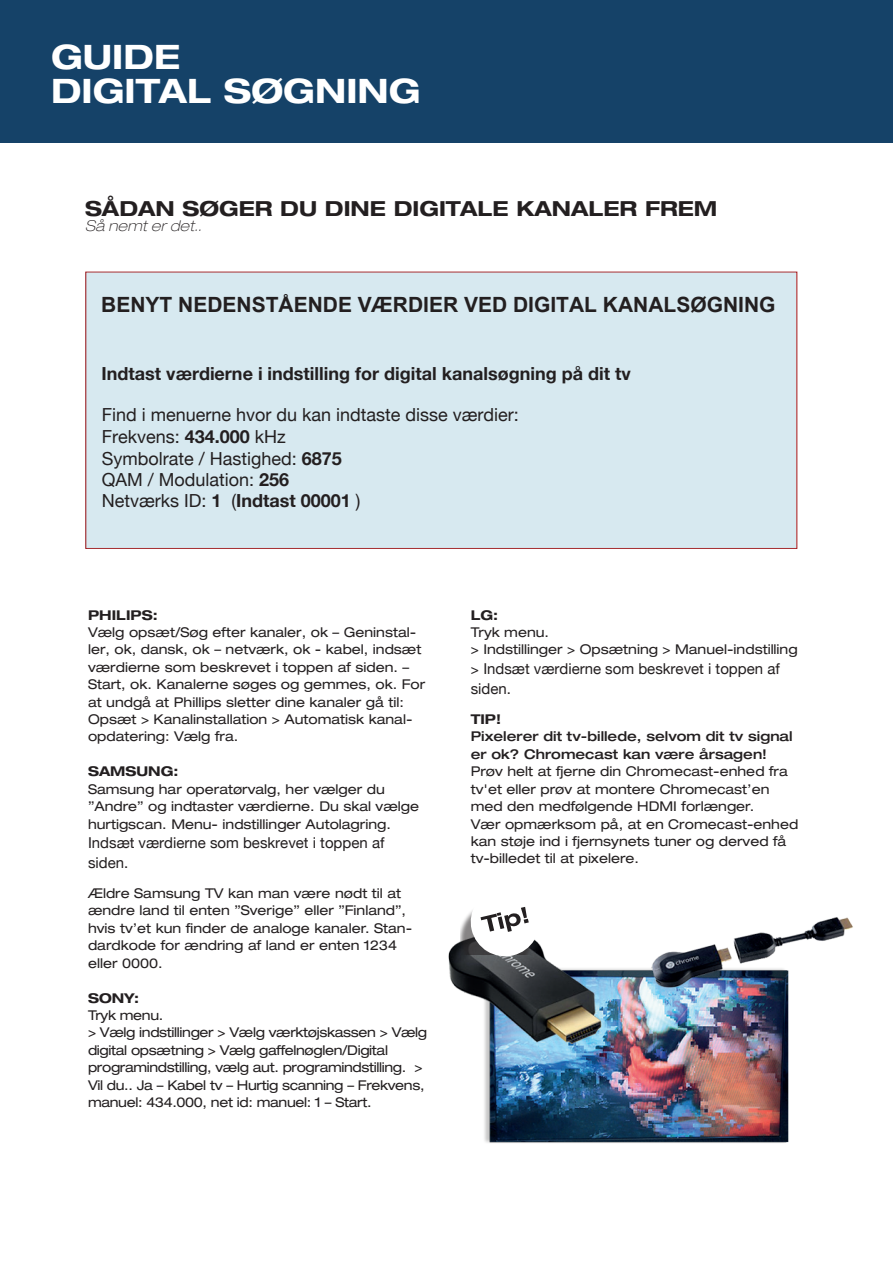
<style>
.page{position:relative;width:893px;height:1263px;background:#fff}
.page>*{position:absolute;margin:0;border:0;box-sizing:border-box;transform-origin:0 0}
.t1{font:700 expanded 33.75px/33.8px "Helvetica Neue";color:#fff}
.t2{font:700 21px "Arial";color:#231f20}
.t3{font:700 expanded 20.85px "Helvetica Neue";color:#231f20}
.t4{font:18px/21.6px "Helvetica Neue";color:#231f20}
.t5{font:700 18px "Helvetica Neue";color:#231f20}
.t6{font:15px/19.4px "Helvetica Neue";color:#231f20}
.t7{font:italic 100 expanded 15px "Helvetica Neue";letter-spacing:.025em;color:#231f20}
.t8{font:expanded 13.5px/17.4px "Helvetica Neue";color:#231f20}
.t9{font:expanded 13.5px/17.4px "Helvetica Neue";letter-spacing:-.025em;color:#231f20}
.t10{font:500 expanded 13.5px/17.4px "Helvetica Neue";color:#231f20}
.t11{font:700 expanded 13.5px "Helvetica Neue";color:#231f20}
.s1{font-weight:700}
.s2{font-stretch:expanded;font-size:13.5px}
</style>
<div class="page">
<div style="left:0;top:0;width:893px;height:142px;background:#154268"></div>
<img style="left:448px;top:917px;width:405px;height:226px">
<div style="left:460px;top:878px;width:77px;height:76px;background:#231f20;opacity:.55"></div>
<svg style="left:467px;top:884px;width:76px;height:76px"></svg>
<div style="left:86px;top:272px;width:710px;height:276px;background:#d7e9f0"></div>
<h1 class="t1" style="left:51px;top:39px;width:371px">GUIDE<br>DIGITAL SØGNING</h1>
<h3 class="t3" style="left:85px;top:196px;width:634px">SÅDAN SØGER DU DINE DIGITALE KANALER FREM</h3>
<p class="t7" style="left:85px;top:217px;width:118px">Så nemt er det..</p>
<h2 class="t2" style="left:101px;top:291px;width:676px">BENYT NEDENSTÅENDE VÆRDIER VED DIGITAL KANALSØGNING</h2>
<h3 class="t5" style="left:102px;top:360px;width:531px">Indtast værdierne i indstilling for digital kanalsøgning på dit tv</h3>
<h3 class="t4" style="left:102px;top:405px;width:419px">Find i menuerne hvor du kan indtaste disse værdier:<br>Frekvens: <span class="s1">434.000</span> kHz<br>Symbolrate / Hastighed: <span class="s1">6875<br></span>QAM / Modulation: <span class="s1">256<br></span>Netværks ID: <span class="s1">1</span> (<span class="s1">Indtast 00001</span> )</h3>
<p class="t11" style="left:88px;top:606px;width:71px">PHILIPS:</p>
<p class="t8" style="left:88px;top:623px;width:339px">Vælg opsæt/Søg efter kanaler, ok – Geninstal&shy;ler, ok, dansk, ok – netværk, ok - kabel, indsæt værdierne som beskrevet i toppen af siden. – Start, ok. Kanalerne søges og gemmes, ok. For at undgå at Phillips sletter dine kanaler gå til:<br>Opsæt &gt; Kanalinstallation &gt; Automatisk kanal&shy;opdatering: Vælg fra.</p>
<p class="t11" style="left:88px;top:763px;width:92px">SAMSUNG:</p>
<p class="t8" style="left:88px;top:779px;width:333px;line-height:18px">Samsung har operatørvalg, her vælger du ”Andre” og indtaster værdierne. Du skal vælge hurtigscan. Menu- indstillinger Autolagring.</p>
<p class="t6" style="left:88px;top:834px;width:298px">Indsæt værdierne som beskrevet i toppen af siden.</p>
<p class="t8" style="left:88px;top:884px;width:326px">Ældre Samsung TV kan man være nødt til at ændre land til enten ”Sverige” eller ”Finland”, hvis tv’et kun finder de analoge kanaler. Stan&shy;dardkode for ændring af land er enten 1234 eller 0000.</p>
<p class="t11" style="left:88px;top:989px;width:53px">SONY:</p>
<p class="t9" style="left:88px;top:1006px;width:341px">Tryk menu.<br>&gt; Vælg indstillinger &gt; Vælg værktøjskassen &gt; Vælg digital opsætning &gt; Vælg gaffelnøglen/Digital programindstilling, vælg aut. programindstilling. &gt; Vil du.. Ja – Kabel tv – Hurtig scanning – Frekvens, manuel: 434.000, net id: manuel: 1 – Start.</p>
<p class="t11" style="left:471px;top:606px;width:29px">LG:</p>
<p class="t8" style="left:471px;top:623px;width:328px">Tryk menu.<br>&gt; Indstillinger &gt; Opsætning &gt; Manuel- indstilling</p>
<p class="t6" style="left:471px;top:660px;width:311px"><span class="s2">&gt;</span> Indsæt værdierne som beskrevet i toppen af siden.</p>
<p class="t11" style="left:471px;top:711px;width:32px">TIP!</p>
<p class="t10" style="left:471px;top:728px;width:323px">Pixelerer dit tv-billede, selvom dit tv signal er ok? Chromecast kan være årsagen!</p>
<p class="t8" style="left:471px;top:762px;width:329px">Prøv helt at fjerne din Chromecast-enhed fra tv'et eller prøv at montere Chromecast’en med den medfølgende HDMI forlænger.<br>Vær opmærksom på, at en Cromecast-enhed kan støje ind i fjernsynets tuner og derved få tv-billedet til at pixelere.</p>
</div>
